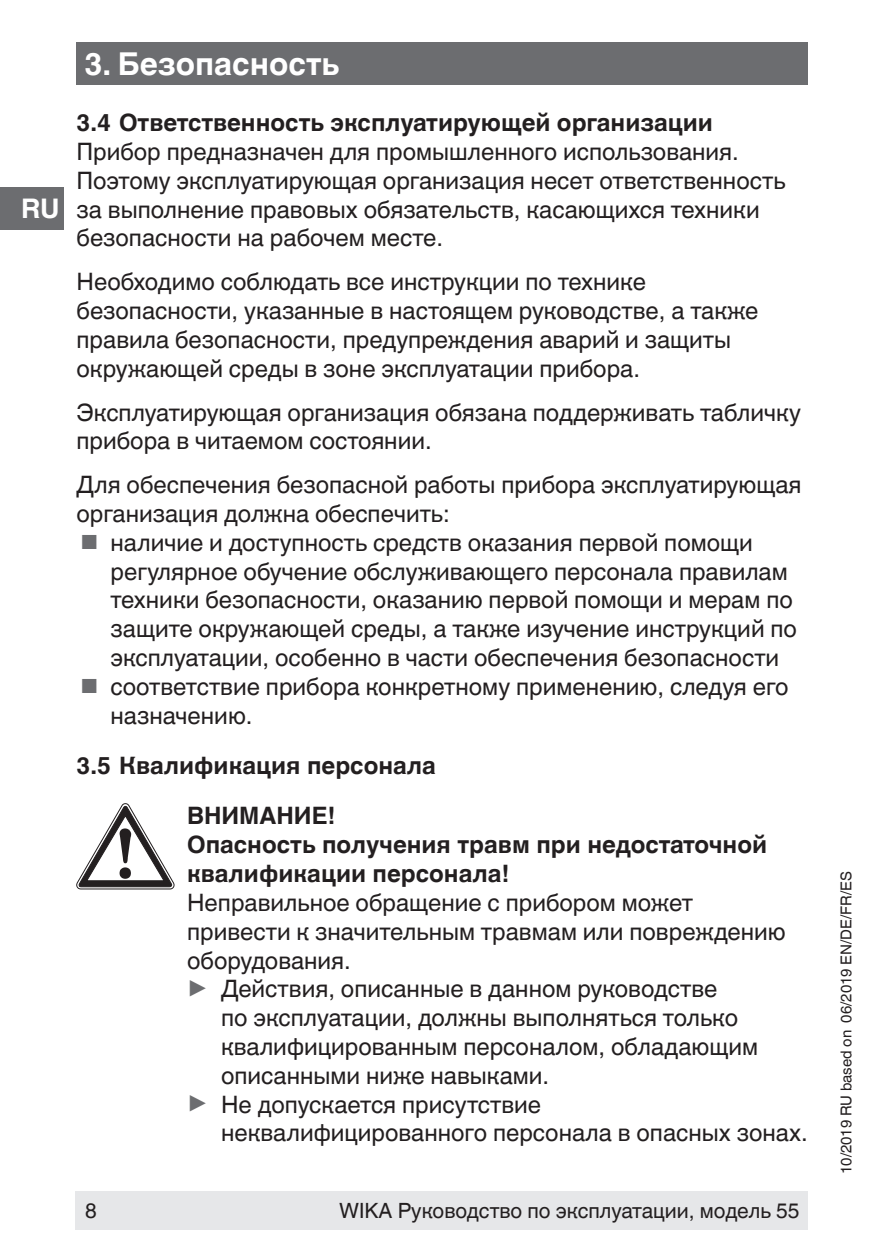
<style>
.page{position:relative;width:893px;height:1259px;background:#fff}
.page>*{position:absolute;margin:0;border:0;box-sizing:border-box;transform-origin:0 0}
.t1{font:700 31.5px "Helvetica World";color:#fff}
.t2{font:700 27px "Helvetica World";color:#fff}
.t3{font:24px/28.8px "Helvetica World";color:#231f20}
.t4{font:700 24px/50.4px "Helvetica World";color:#231f20;text-align:center}
.t5{font:21px "Helvetica World";color:#231f20}
.t6{font:15px "Helvetica World";color:#231f20}
.s1{font-size:20.4px;color:#6c6d70}
.s2{font-size:26.7px;color:#6c6d70}
</style>
<div class="page">
<div style="left:0;top:187px;width:64px;height:43px;background:#6c6d70"></div>
<div style="left:75px;top:1191px;width:733px;height:38px;background:#e6e7e9"></div>
<div style="left:77px;top:43px;width:731px;height:42px;background:#6c6d70"></div>
<svg style="left:77px;top:803px;width:97px;height:86px"></svg>
<p class="t2" style="left:21px;top:193px;width:40px">RU</p>
<h1 class="t1" style="left:84px;top:46px;width:257px">3. Безопасность</h1>
<p class="t4" style="left:77px;top:98px;width:638px">3.4 Ответственность эксплуатирующей организации</p>
<p class="t3" style="left:77px;top:137px;width:710px">Прибор предназначен для промышленного использования.<br>Поэтому эксплуатирующая организация несет ответственность за выполнение правовых обязательств, касающихся техники безопасности на рабочем месте.</p>
<p class="t3" style="left:77px;top:268px;width:683px">Необходимо соблюдать все инструкции по технике безопасности, указанные в настоящем руководстве, а также правила безопасности, предупреждения аварий и защиты окружающей среды в зоне эксплуатации прибора.</p>
<p class="t3" style="left:77px;top:398px;width:726px">Эксплуатирующая организация обязана поддерживать табличку прибора в читаемом состоянии.</p>
<p class="t3" style="left:77px;top:470px;width:726px">Для обеспечения безопасной работы прибора эксплуатирующая организация должна обеспечить:</p>
<p class="t3" style="left:111px;top:528px;width:688px;text-indent:-30px"><span class="s1">■</span> наличие и доступность средств оказания первой помощи регулярное обучение обслуживающего персонала правилам техники безопасности, оказанию первой помощи и мерам по защите окружающей среды, а также изучение инструкций по эксплуатации, особенно в части обеспечения безопасности</p>
<p class="t3" style="left:111px;top:672px;width:680px;text-indent:-30px"><span class="s1">■</span> соответствие прибора конкретному применению, следуя его назначению.</p>
<p class="t4" style="left:77px;top:740px;width:361px">3.5 Квалификация персонала<br>ВНИМАНИЕ!</p>
<p class="t4" style="left:187px;top:830px;width:582px;line-height:28.8px;text-align:left">Опасность получения травм при недостаточной квалификации персонала!</p>
<p class="t3" style="left:187px;top:888px;width:507px">Неправильное обращение с прибором может</p>
<p class="t3" style="left:187px;top:917px;width:600px">привести к значительным травмам или повреждению</p>
<p class="t3" style="left:187px;top:946px;width:165px">оборудования.</p>
<p class="t3" style="left:187px;top:974px;width:532px"><span class="s2">▶</span> Действия, описанные в данном руководстве</p>
<p class="t3" style="left:221px;top:1003px;width:519px">по эксплуатации, должны выполняться только</p>
<p class="t3" style="left:221px;top:1032px;width:539px">квалифицированным персоналом, обладающим</p>
<p class="t3" style="left:221px;top:1061px;width:330px">описанными ниже навыками.</p>
<p class="t3" style="left:187px;top:1090px;width:356px"><span class="s2">▶</span> Не допускается присутствие</p>
<p class="t3" style="left:221px;top:1118px;width:588px">неквалифицированного персонала в опасных зонах.</p>
<p class="t5" style="left:85px;top:1198px;width:13px">8</p>
<p class="t5" style="left:339px;top:1198px;width:462px">WIKA Руководство по эксплуатации, модель 55</p>
<p class="t6" style="left:838px;top:1174px;width:304px;rotate:-90deg">10/2019 RU based on 06/2019 EN/DE/FR/ES</p>
</div>
